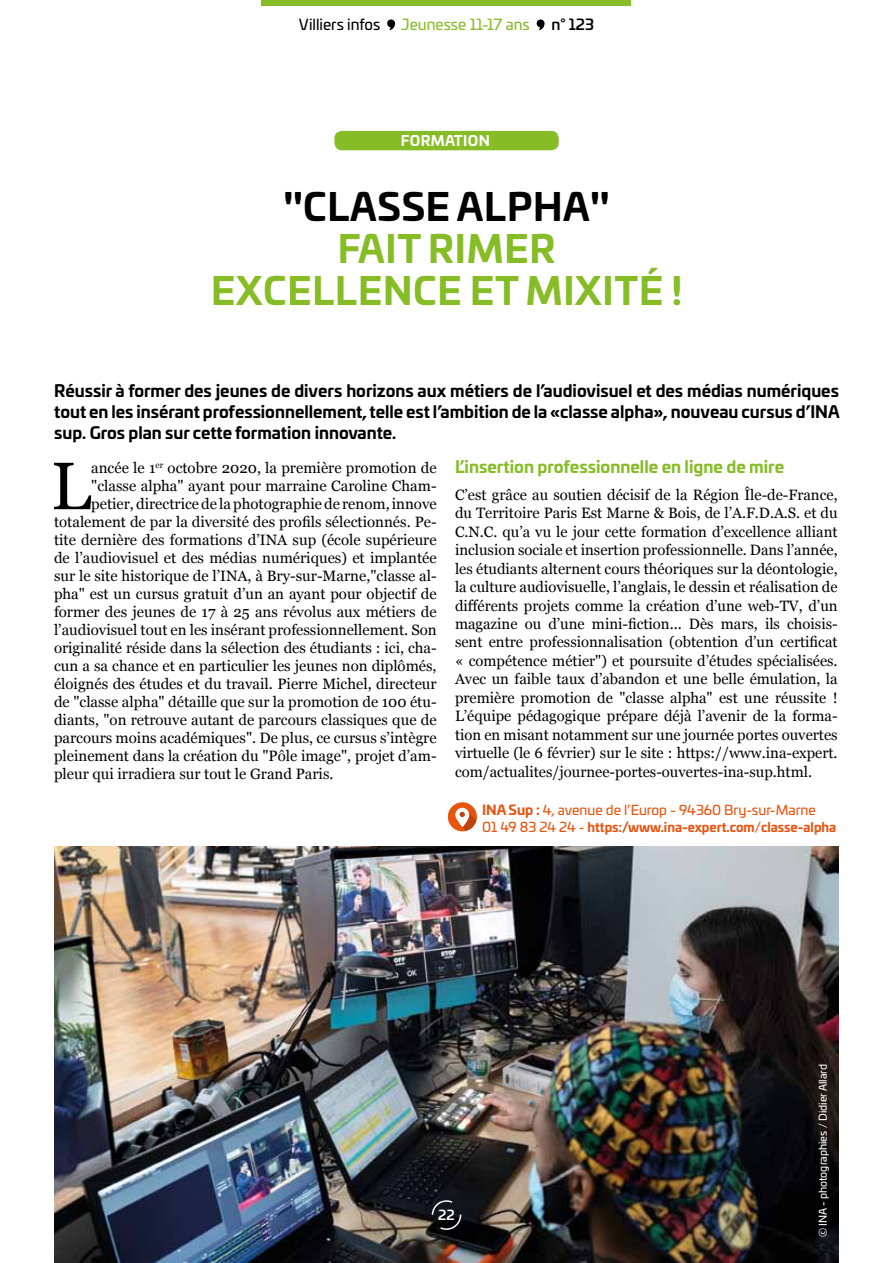
<style>
.page{position:relative;width:893px;height:1263px;background:#fff}
.page>*{position:absolute;margin:0;border:0;box-sizing:border-box;transform-origin:0 0}
.t1{font:66.9px "Georgia";color:#000}
.t2{font:700 37.5px "Univia Pro";letter-spacing:.02em;color:#86bc25}
.t3{font:700 37.5px "Univia Pro";letter-spacing:.02em;color:#000}
.t4{font:700 16.5px/21px "Univia Pro";color:#000;text-align:justify}
.t5{font:700 16.5px "Univia Pro";color:#86bc25}
.t6{font:15px/18.5px "Georgia";color:#000;text-align:justify}
.t7{font:15px "Univia Pro";color:#86bc25}
.t8{font:15px "Univia Pro";color:#000}
.t9{font:500 15px "Univia Pro";color:#000}
.t10{font:700 14.1px "Univia Pro";color:#fff}
.t11{font:13.5px "Univia Pro";color:#e9530e}
.t12{font:500 13.5px "Univia Pro";color:#fff}
.t13{font:700 12.9px "Univia Pro";color:#e9530e}
.t14{font:10.5px "Univia Pro";color:#fff}
.s1{font-weight:700}
.s2{font-weight:400;font-size:13.5px}
.s3{font-weight:400}
</style>
<div class="page">
<img style="left:54px;top:846px;width:784px;height:417px">
<div style="left:334px;top:131px;width:225px;height:19px;background:#86bc25;border-radius:8px"></div>
<div style="left:448px;top:802px;width:29px;height:29px;background:#e9530e;border-radius:50%"></div>
<svg style="left:455px;top:808px;width:22px;height:23px"></svg>
<svg style="left:431px;top:1199px;width:31px;height:31px"></svg>
<div style="left:261px;top:0;width:370px;height:6px;background:#86bc25"></div>
<svg style="left:387px;top:19px;width:8px;height:11px"></svg>
<svg style="left:536px;top:19px;width:9px;height:11px"></svg>
<p class="t8" style="left:299px;top:13px;width:83px">Villiers infos</p>
<p class="t7" style="left:401px;top:13px;width:130px">Jeunesse 11-17 ans</p>
<p class="t9" style="left:551px;top:13px;width:44px">n° 123</p>
<p class="t10" style="left:401px;top:130px;width:11px">FOR</p>
<p class="t10" style="left:431px;top:130px;width:61px">MATION</p>
<h2 class="t3" style="left:284px;top:177px;width:327px">"Classe alpha"</h2>
<h2 class="t2" style="left:338px;top:219px;width:142px">fait rime</h2>
<h2 class="t2" style="left:529px;top:219px;width:27px">r</h2>
<h2 class="t2" style="left:211px;top:261px;width:78px">excellence</h2>
<h2 class="t2" style="left:470px;top:261px;width:214px">et mixité !</h2>
<p class="t4" style="left:54px;top:379px;width:787px">Réussir à former des jeunes de divers horizons aux métiers de l’audiovisuel et des médias numériques tout en les insérant professionnellement, telle est l’ambition de la «classe alpha», nouveau cursus d’INA sup. Gros plan sur cette formation innovante.</p>
<h1 class="t1" style="left:51px;top:437px;width:42px">L</h1>
<p class="t6" style="left:91px;top:458px;width:347px">ancée le 1<sup>er</sup> octobre 2020, la première promotion de</p>
<p class="t6" style="left:91px;top:476px;width:347px">"classe alpha" ayant pour marraine Caroline Cham-</p>
<p class="t6" style="left:91px;top:494px;width:347px">petier, directrice de la photographie de renom, innove</p>
<p class="t6" style="left:54px;top:512px;width:384px">totalement de par la diversité des profils sélectionnés. Pe-</p>
<p class="t6" style="left:54px;top:530px;width:384px">tite dernière des formations d’INA sup (école supérieure</p>
<p class="t6" style="left:54px;top:548px;width:384px">de l’audiovisuel et des médias numériques) et implantée</p>
<p class="t6" style="left:54px;top:566px;width:384px">sur le site historique de l’INA, à Bry-sur-Marne,"classe al-</p>
<p class="t6" style="left:54px;top:584px;width:384px">pha" est un cursus gratuit d’un an ayant pour objectif de</p>
<p class="t6" style="left:54px;top:602px;width:384px">former des jeunes de 17 à 25 ans révolus aux métiers de</p>
<p class="t6" style="left:54px;top:620px;width:384px">l’audiovisuel tout en les insérant professionnellement. Son</p>
<p class="t6" style="left:54px;top:638px;width:384px">originalité réside dans la sélection des étudiants : ici, cha-</p>
<p class="t6" style="left:54px;top:656px;width:384px">cun a sa chance et en particulier les jeunes non diplômés,</p>
<p class="t6" style="left:54px;top:674px;width:384px">éloignés des études et du travail. Pierre Michel, directeur</p>
<p class="t6" style="left:54px;top:692px;width:384px">de "classe alpha" détaille que sur la promotion de 100 étu-</p>
<p class="t6" style="left:54px;top:710px;width:384px">diants, "on retrouve autant de parcours classiques que de</p>
<p class="t6" style="left:54px;top:728px;width:384px">parcours moins académiques". De plus, ce cursus s’intègre</p>
<p class="t6" style="left:54px;top:746px;width:384px">pleinement dans la création du "Pôle image", projet d’am-</p>
<p class="t6" style="left:54px;top:764px;width:281px">pleur qui irradiera sur tout le Grand Paris.</p>
<p class="t5" style="left:455px;top:453px;width:331px">L’insertion professionnelle en ligne de mire</p>
<p class="t6" style="left:455px;top:485px;width:384px">C’est grâce au soutien décisif de la Région Île-de-France, du Territoire Paris Est Marne &amp; Bois, de l’A.F.D.A.S. et du C.N.C. qu’a vu le jour cette formation d’excellence alliant inclusion sociale et insertion professionnelle. Dans l’année, les étudiants alternent cours théoriques sur la déontologie, la culture audiovisuelle, l’anglais, le dessin et réalisation de différents projets comme la création d’une web-TV, d’un magazine ou d’une mini-fiction... Dès mars, ils choisis&shy;sent entre professionnalisation (obtention d’un certificat « compétence métier") et poursuite d’études spécialisées.<br>Avec un faible taux d’abandon et une belle émulation, la première promotion de "classe alpha" est une réussite !<br>L’équipe pédagogique prépare déjà l’avenir de la forma&shy;tion en misant notamment sur une journée portes ouvertes virtuelle (le 6 février) sur le site : https://www.ina-expert. com/actualites/journee-portes-ouvertes-ina-sup.html.</p>
<p class="t11" style="left:482px;top:799px;width:335px"><span class="s1">INA Sup :</span> 4, avenue de l’Europ - 94360 Bry-sur-Marne</p>
<p class="t13" style="left:482px;top:816px;width:356px"><span class="s2">01 49 83 24 24</span> <span class="s3">-</span> https:/www.ina-expert.com/classe-alpha</p>
<p class="t12" style="left:438px;top:1205px;width:18px">22</p>
<p class="t14" style="left:815px;top:1237px;width:175px;rotate:-90deg">© I NA - photographies / Didier Allard</p>
</div>
